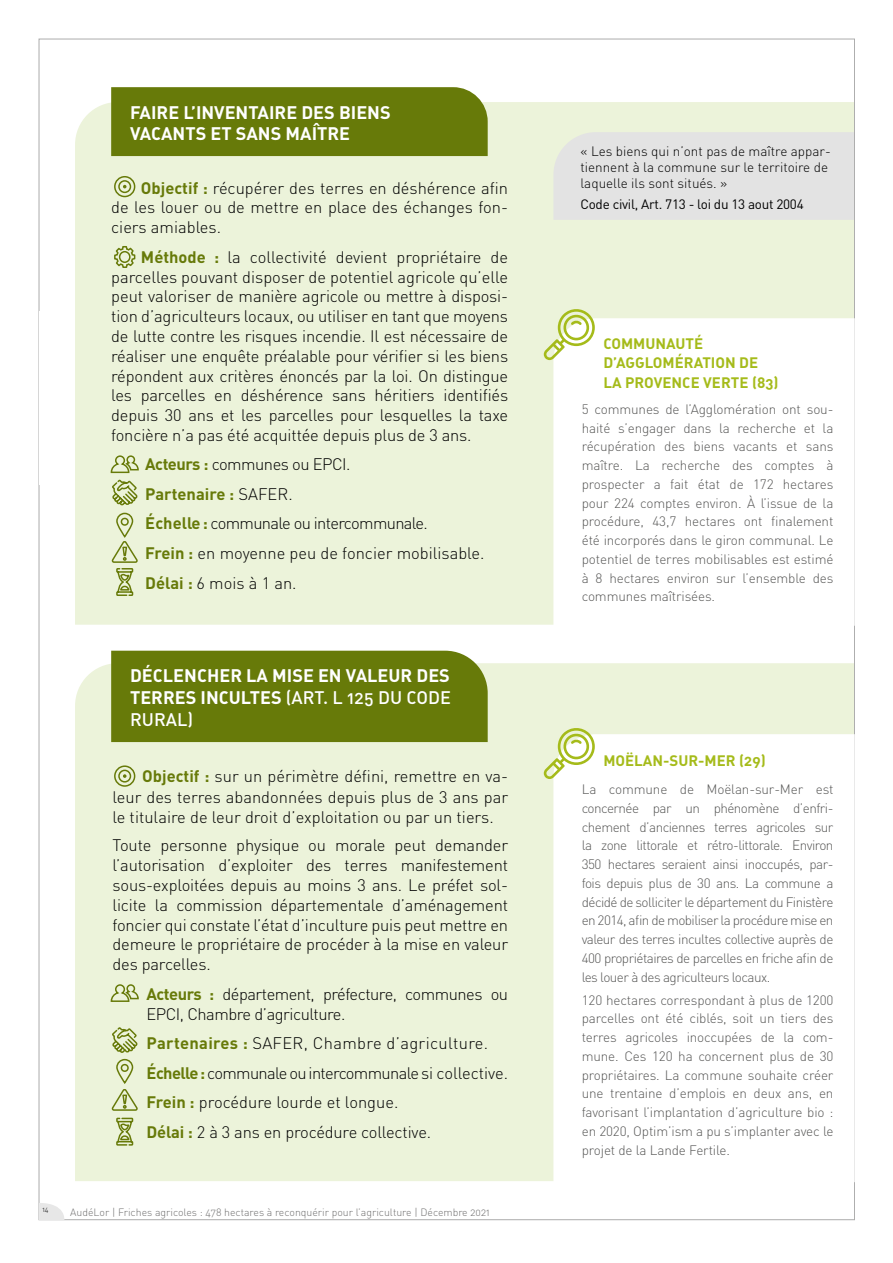
<style>
.page{position:relative;width:893px;height:1263px;background:#fff}
.page>*{position:absolute;margin:0;border:0;box-sizing:border-box;transform-origin:0 0}
.t1{font:18px/21.6px "DIN Bold Alternate";color:#fff}
.t2{font:18px/21.6px "DIN Medium Alternate";color:#fff}
.t3{font:300 16.5px/19.8px "DIN Pro";letter-spacing:-.01em;color:#000;text-align:justify}
.t4{font:300 16.5px/29.5px "DIN Pro";letter-spacing:-.03em;color:#000}
.t5{font:15px/19.5px "DIN Bold Alternate";color:#a5bb1a}
.t6{font:300 13.5px/18.8px "DIN Pro";letter-spacing:-.01em;color:#575756;text-align:justify}
.t7{font:300 13.5px/16.2px "DIN Pro";color:#000}
.t8{font:13.5px "DIN Pro";letter-spacing:-.02em;color:#000}
.t9{font:10.5px "DIN Light Alternate";color:#706f6f}
.t10{font:7.05px "DIN Light Alternate";color:#000}
.s1{font-weight:700;color:#677a09}
.s2{font-family:"DIN Bold Alternate"}
</style>
<div class="page">
<svg style="left:39px;top:1203px;width:27px;height:17px"></svg>
<div style="left:75px;top:102px;width:779px;height:523px;background:#ecf3da"></div>
<div style="left:75px;top:663px;width:779px;height:518px;background:#ecf3da"></div>
<div style="left:114px;top:176px;width:21px;height:21px;border:2px solid #677a09;border-radius:50%"></div>
<div style="left:118px;top:180px;width:13px;height:13px;border:2px solid #677a09;border-radius:50%"></div>
<svg style="left:123px;top:185px;width:4px;height:3px"></svg>
<div style="left:114px;top:765px;width:21px;height:22px;border:2px solid #677a09;border-radius:50%"></div>
<div style="left:118px;top:770px;width:13px;height:12px;border:2px solid #677a09;border-radius:50%"></div>
<svg style="left:123px;top:774px;width:4px;height:4px"></svg>
<svg style="left:113px;top:245px;width:23px;height:24px"></svg>
<div style="left:553px;top:132px;width:301px;height:88px;background:#e3e3e3"></div>
<svg style="left:115px;top:1117px;width:19px;height:29px"></svg>
<svg style="left:39px;top:312px;width:139px;height:285px"></svg>
<svg style="left:75px;top:983px;width:103px;height:128px;background:#e5eccf"></svg>
<svg style="left:553px;top:318px;width:302px;height:308px"></svg>
<svg style="left:553px;top:734px;width:302px;height:448px"></svg>
<svg style="left:544px;top:307px;width:51px;height:53px"></svg>
<svg style="left:544px;top:726px;width:51px;height:53px"></svg>
<div style="left:111px;top:87px;width:377px;height:69px;background:#677a09"></div>
<div style="left:111px;top:651px;width:377px;height:91px;background:#677a09"></div>
<p class="t1" style="left:130px;top:101px;width:262px">FAIRE L’INVENTAIRE DES BIENS<br>VACANTS ET SANS MAÎTRE</p>
<p class="t3" style="left:111px;top:177px;width:398px;text-indent:30px"><span class="s1">Objectif :</span> récupérer des terres en déshérence afin de les louer ou de mettre en place des échanges fon&shy;ciers amiables.</p>
<p class="t3" style="left:111px;top:246px;width:398px;text-indent:30px"><span class="s1">Méthode :</span> la collectivité devient propriétaire de parcelles pouvant disposer de potentiel agricole qu’elle peut valoriser de manière agricole ou mettre à disposi&shy;tion d’agriculteurs locaux, ou utiliser en tant que moyens de lutte contre les risques incendie. Il est nécessaire de réaliser une enquête préalable pour vérifier si les biens répondent aux critères énoncés par la loi. On distingue les parcelles en déshérence sans héritiers identifiés depuis 30 ans et les parcelles pour lesquelles la taxe foncière n’a pas été acquittée depuis plus de 3 ans.</p>
<p class="t4" style="left:145px;top:449px;width:341px"><span class="s1">Acteurs :</span> communes ou EPCI.<br><span class="s1">Partenaire :</span> SAFER.<br><span class="s1">Échelle :</span> communale ou intercommunale.<br><span class="s1">Frein :</span> en moyenne peu de foncier mobilisable.<br><span class="s1">Délai :</span> 6 mois à 1 an.</p>
<p class="t1" style="left:130px;top:664px;width:321px">DÉCLENCHER LA MISE EN VALEUR DES</p>
<p class="t2" style="left:130px;top:686px;width:322px"><span class="s2">TERRES INCULTES</span> (ART. L 125 DU CODE<br>RURAL)</p>
<p class="t3" style="left:112px;top:765px;width:397px;line-height:20.4px;text-indent:30px"><span class="s1">Objectif :</span> sur un périmètre défini, remettre en va&shy;leur des terres abandonnées depuis plus de 3 ans par le titulaire de leur droit d’exploitation ou par un tiers.</p>
<p class="t3" style="left:112px;top:835px;width:397px">Toute personne physique ou morale peut demander l’autorisation d’exploiter des terres manifestement sous-exploitées depuis au moins 3 ans. Le préfet sol&shy;licite la commission départementale d’aménagement foncier qui constate l’état d’inculture puis peut mettre en demeure le propriétaire de procéder à la mise en valeur des parcelles.</p>
<p class="t4" style="left:147px;top:983px;width:363px;line-height:19.8px"><span class="s1">Acteurs :</span> département, préfecture, communes ou<br>EPCI, Chambre d’agriculture.</p>
<p class="t3" style="left:147px;top:1028px;width:363px;line-height:29.5px;text-align:left"><span class="s1">Partenaires :</span> SAFER, Chambre d’agriculture.<br><span class="s1">Échelle :</span> communale ou intercommunale si collective.<br><span class="s1">Frein :</span> procédure lourde et longue.<br><span class="s1">Délai :</span> 2 à 3 ans en procédure collective.</p>
<p class="t10" style="left:42px;top:1205px;width:8px">14</p>
<p class="t9" style="left:70px;top:1206px;width:421px">AudéLor | Friches agricoles : 478 hectares à reconquérir pour l’agriculture | Décembre 2021</p>
<p class="t7" style="left:580px;top:142px;width:252px">« Les biens qui n’ont pas de maître appar&shy;tiennent à la commune sur le territoire de laquelle ils sont situés. »</p>
<p class="t8" style="left:580px;top:195px;width:225px">Code civil, Art. 713 - loi du 13 aout 2004</p>
<p class="t5" style="left:603px;top:333px;width:177px">COMMUNAUTÉ<br>D’AGGLOMÉRATION DE<br>LA PROVENCE VERTE (83)</p>
<p class="t6" style="left:582px;top:399px;width:253px">5 communes de l’Agglomération ont sou&shy;haité s’engager dans la recherche et la récupération des biens vacants et sans maître. La recherche des comptes à prospecter a fait état de 172 hectares pour 224 comptes environ. À l’issue de la procédure, 43,7 hectares ont finalement été incorporés dans le giron communal. Le potentiel de terres mobilisables est estimé à 8 hectares environ sur l’ensemble des communes maîtrisées.</p>
<p class="t5" style="left:603px;top:750px;width:164px">MOËLAN-SUR-MER (29)</p>
<p class="t6" style="left:582px;top:779px;width:253px">La commune de Moëlan-sur-Mer est concernée par un phénomène d’enfri&shy;chement d’anciennes terres agricoles sur la zone littorale et rétro-littorale. Environ 350 hectares seraient ainsi inoccupés, par&shy;fois depuis plus de 30 ans. La commune a décidé de solliciter le département du Finistère en 2014, afin de mobiliser la procédure mise en valeur des terres incultes collective auprès de 400 propriétaires de parcelles en friche afin de les louer à des agriculteurs locaux.</p>
<p class="t6" style="left:582px;top:990px;width:253px">120 hectares correspondant à plus de 1200 parcelles ont été ciblés, soit un tiers des terres agricoles inoccupées de la com&shy;mune. Ces 120 ha concernent plus de 30 propriétaires. La commune souhaite créer une trentaine d’emplois en deux ans, en favorisant l’implantation d’agriculture bio : en 2020, Optim’ism a pu s’implanter avec le projet de la Lande Fertile.</p>
</div>
